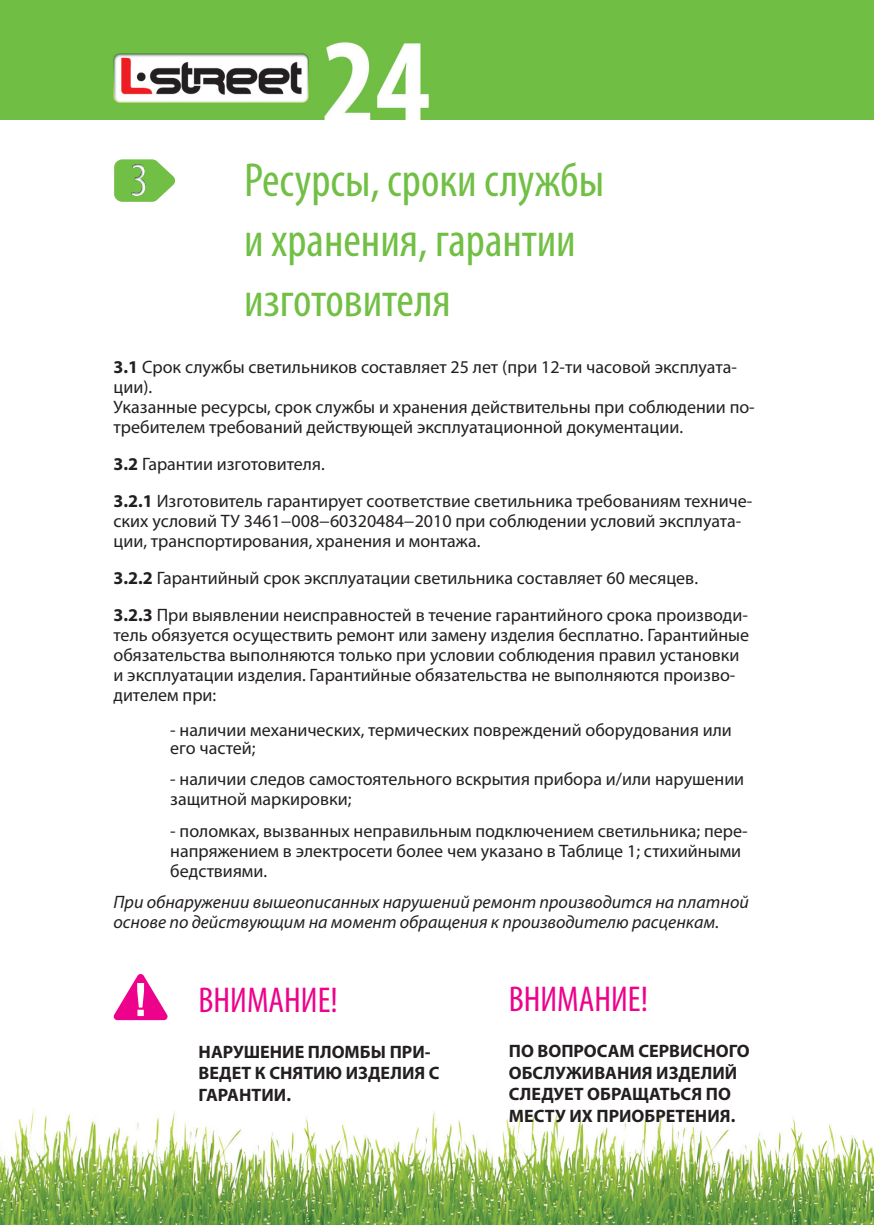
<style>
.page{position:relative;width:874px;height:1225px;background:#fff}
.page>*{position:absolute;margin:0;border:0;box-sizing:border-box;transform-origin:0 0}
.t1{font:condensed 48px/60px "Myriad Pro";color:#71bf44}
.t2{font:condensed 36px "Myriad Pro";color:#ed028c}
.t3{font:18px/20px "Myriad Pro";color:#231f20}
.t4{font:700 18px/21.6px "Myriad Pro";color:#231f20}
.t5{font:italic 18px/20px "Myriad Pro";color:#231f20}
.s1{font-weight:700}
</style>
<div class="page">
<img style="left:0;top:1108px;width:873px;height:117px">
<img style="left:0;top:0;width:873px;height:119px">
<svg style="left:114px;top:159px;width:61px;height:43px"></svg>
<img style="left:131px;top:164px;width:15px;height:32px">
<svg style="left:114px;top:974px;width:53px;height:46px"></svg>
<h1 class="t1" style="left:244px;top:149px;width:361px">Ресурсы, сроки службы и хранения, гарантии изготовителя</h1>
<p class="t3" style="left:113px;top:356px;width:642px"><span class="s1">3.1</span> Срок службы светильников составляет 25 лет (при 12-ти часовой эксплуата&shy;ции).<br>Указанные ресурсы, срок службы и хранения действительны при соблюдении по&shy;требителем требований действующей эксплуатационной документации.</p>
<p class="t3" style="left:113px;top:445px;width:640px;line-height:37px"><span class="s1">3.2</span> Гарантии изготовителя.<br><span class="s1">3.2.1</span> Изготовитель гарантирует соответствие светильника требованиям техниче-</p>
<p class="t3" style="left:113px;top:510px;width:629px">ских условий ТУ 3461−008−60320484−2010 при соблюдении условий эксплуата&shy;ции, транспортирования, хранения и монтажа.</p>
<p class="t3" style="left:113px;top:559px;width:635px;line-height:37px"><span class="s1">3.2.2</span> Гарантийный срок эксплуатации светильника составляет 60 месяцев.<br><span class="s1">3.2.3</span> При выявлении неисправностей в течение гарантийного срока производи-</p>
<p class="t3" style="left:113px;top:624px;width:637px">тель обязуется осуществить ремонт или замену изделия бесплатно. Гарантийные обязательства выполняются только при условии соблюдения правил установки и эксплуатации изделия. Гарантийные обязательства не выполняются произво&shy;дителем при:</p>
<p class="t3" style="left:170px;top:720px;width:563px;line-height:18px">- наличии механических, термических повреждений оборудования или его частей;</p>
<p class="t3" style="left:170px;top:769px;width:575px">- наличии следов самостоятельного вскрытия прибора и/или нарушении защитной маркировки;</p>
<p class="t3" style="left:170px;top:820px;width:578px">- поломках, вызванных неправильным подключением светильника; пере&shy;напряжением в электросети более чем указано в Таблице 1; стихийными бедствиями.</p>
<p class="t5" style="left:113px;top:891px;width:636px">При обнаружении вышеописанных нарушений ремонт производится на платной основе по действующим на момент обращения к производителю расценкам.</p>
<h2 class="t2" style="left:198px;top:978px;width:141px">ВНИМАНИЕ!</h2>
<p class="t4" style="left:198px;top:1040px;width:242px">НАРУШЕНИЕ ПЛОМБЫ ПРИ-<br>ВЕДЕТ К СНЯТИЮ ИЗДЕЛИЯ С<br>ГАРАНТИИ.</p>
<h2 class="t2" style="left:508px;top:977px;width:141px">ВНИМАНИЕ!</h2>
<p class="t4" style="left:508px;top:1039px;width:242px">ПО ВОПРОСАМ СЕРВИСНОГО<br>ОБСЛУЖИВАНИЯ ИЗДЕЛИЙ<br>СЛЕДУЕТ ОБРАЩАТЬСЯ ПО<br>МЕСТУ ИХ ПРИОБРЕТЕНИЯ.</p>
</div>
